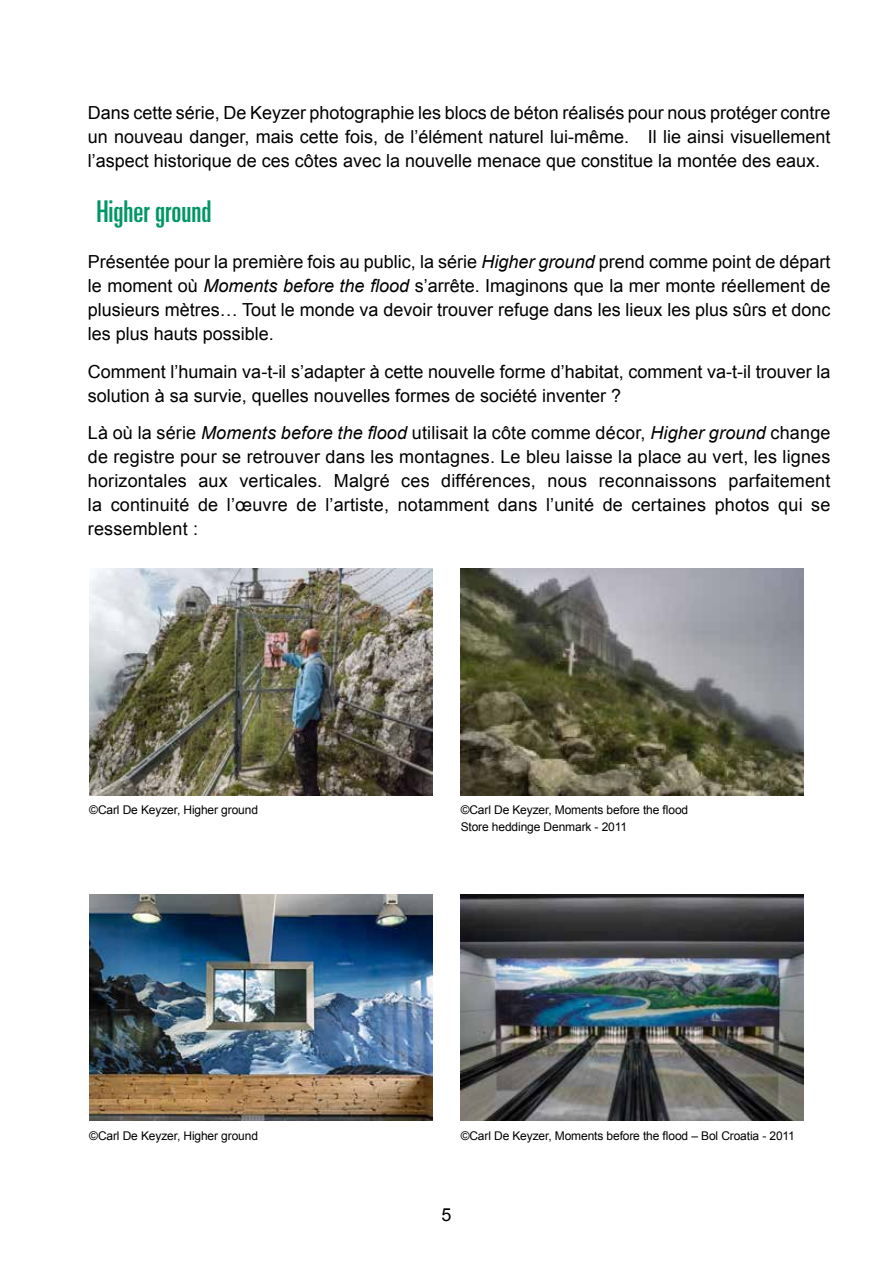
<style>
.page{position:relative;width:893px;height:1263px;background:#fff}
.page>*{position:absolute;margin:0;border:0;box-sizing:border-box;transform-origin:0 0}
.t1{font:ultra-condensed 30px "Univers LT Std";color:#009763}
.t2{font:18px/24px "Arial";color:#000;text-align:justify}
.t3{font:12px/16.5px "Arial";letter-spacing:-.01em;color:#000}
.s1{font-style:italic}
</style>
<div class="page">
<img style="left:461px;top:568px;width:343px;height:227px">
<img style="left:461px;top:894px;width:343px;height:227px">
<img style="left:89px;top:568px;width:343px;height:227px">
<img style="left:89px;top:894px;width:343px;height:227px">
<p class="t2" style="left:88px;top:101px;width:744px">Dans cette série, De Keyzer photographie les blocs de béton réalisés pour nous protéger contre un nouveau danger, mais cette fois, de l’élément naturel lui-même. Il lie ainsi visuellement l’aspect historique de ces côtes avec la nouvelle menace que constitue la montée des eaux.</p>
<h1 class="t1" style="left:96px;top:194px;width:116px">Higher ground</h1>
<p class="t2" style="left:88px;top:250px;width:744px">Présentée pour la première fois au public, la série <span class="s1">Higher ground</span> prend comme point de départ le moment où <span class="s1">Moments before the flood</span> s’arrête. Imaginons que la mer monte réellement de plusieurs mètres… Tout le monde va devoir trouver refuge dans les lieux les plus sûrs et donc les plus hauts possible.</p>
<p class="t2" style="left:88px;top:360px;width:744px">Comment l’humain va-t-il s’adapter à cette nouvelle forme d’habitat, comment va-t-il trouver la solution à sa survie, quelles nouvelles formes de société inventer ?</p>
<p class="t2" style="left:88px;top:421px;width:744px">Là où la série <span class="s1">Moments before the flood</span> utilisait la côte comme décor, <span class="s1">Higher ground</span> change de registre pour se retrouver dans les montagnes. Le bleu laisse la place au vert, les lignes horizontales aux verticales. Malgré ces différences, nous reconnaissons parfaitement la continuité de l’œuvre de l’artiste, notamment dans l’unité de certaines photos qui se ressemblent :</p>
<p class="t3" style="left:89px;top:802px;width:170px">©Carl De Keyzer, Higher ground</p>
<p class="t3" style="left:89px;top:1128px;width:170px">©Carl De Keyzer, Higher ground</p>
<p class="t3" style="left:461px;top:802px;width:229px">©Carl De Keyzer, Moments before the flood<br>Store heddinge Denmark - 2011</p>
<p class="t3" style="left:461px;top:1128px;width:336px">©Carl De Keyzer, Moments before the flood – Bol Croatia - 2011</p>
<p class="t2" style="left:441px;top:1202px;width:12px">5</p>
</div>
